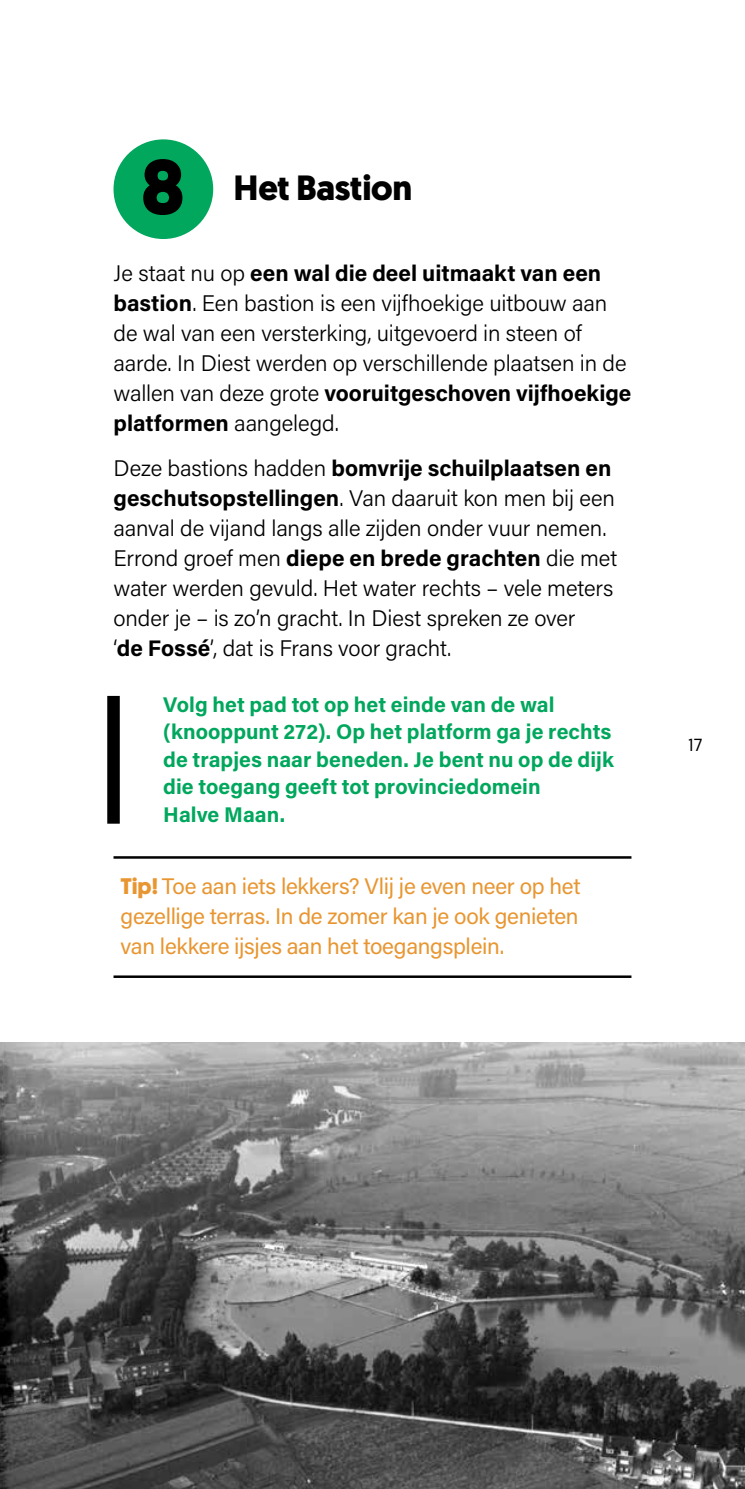
<style>
.page{position:relative;width:745px;height:1489px;background:#fff}
.page>*{position:absolute;margin:0;border:0;box-sizing:border-box;transform-origin:0 0}
.t1{font:700 35px "Geomanist";letter-spacing:-.01em;color:#000}
.t2{font:300 22.5px/30px "Acumin Pro";letter-spacing:-.005em;color:#000}
.t3{font:22.5px/30px "Acumin Pro";letter-spacing:-.015em;color:#e89631;text-align:justify}
.t4{font:700 21.25px/27.5px "Acumin Pro";letter-spacing:.005em;color:#00a75d}
.t5{font:17.5px "Geomanist";color:#000}
.s1{font-size:77px}
.s2{font-weight:700}
.s3{font-family:"Geomanist";font-weight:700}
</style>
<div class="page">
<div style="left:107px;top:696px;width:13px;height:127px;background:#000"></div>
<hr style="left:113px;top:856px;width:518px;height:2px;background:#000">
<hr style="left:113px;top:975px;width:518px;height:2px;background:#000">
<div style="left:113px;top:139px;width:100px;height:100px;background:#00a75d;border-radius:50%"></div>
<img style="left:0;top:1042px;width:744px;height:446px">
<h1 class="t1" style="left:141px;top:164px;width:273px"><span class="s1">8</span> Het Bastion</h1>
<p class="t2" style="left:113px;top:257px;width:519px">Je staat nu op <span class="s2">een wal die deel uitmaakt van een bastion</span>. Een bastion is een vijfhoekige uitbouw aan de wal van een versterking, uitgevoerd in steen of aarde. In Diest werden op verschillende plaatsen in de wallen van deze grote <span class="s2">vooruitgeschoven vijfhoekige platformen</span> aangelegd.</p>
<p class="t2" style="left:113px;top:452px;width:505px">Deze bastions hadden <span class="s2">bomvrije schuilplaatsen en geschutsopstellingen</span>. Van daaruit kon men bij een aanval de vijand langs alle zijden onder vuur nemen.<br>Errond groef men <span class="s2">diepe en brede grachten</span> die met water werden gevuld. Het water rechts – vele meters onder je – is zo’n gracht. In Diest spreken ze over<br>‘<span class="s2">de Fossé</span>’, dat is Frans voor gracht.</p>
<p class="t4" style="left:163px;top:689px;width:452px">Volg het pad tot op het einde van de wal (knooppunt 272). Op het platform ga je rechts de trapjes naar beneden. Je bent nu op de dijk die toegang geeft tot provinciedomein<br>Halve Maan.</p>
<p class="t3" style="left:120px;top:870px;width:461px"><span class="s3">Tip!</span> Toe aan iets lekkers? Vlij je even neer op het gezellige terras. In de zomer kan je ook genieten van lekkere ijsjes aan het toegangsplein.</p>
<p class="t5" style="left:687px;top:733px;width:15px">17</p>
</div>
